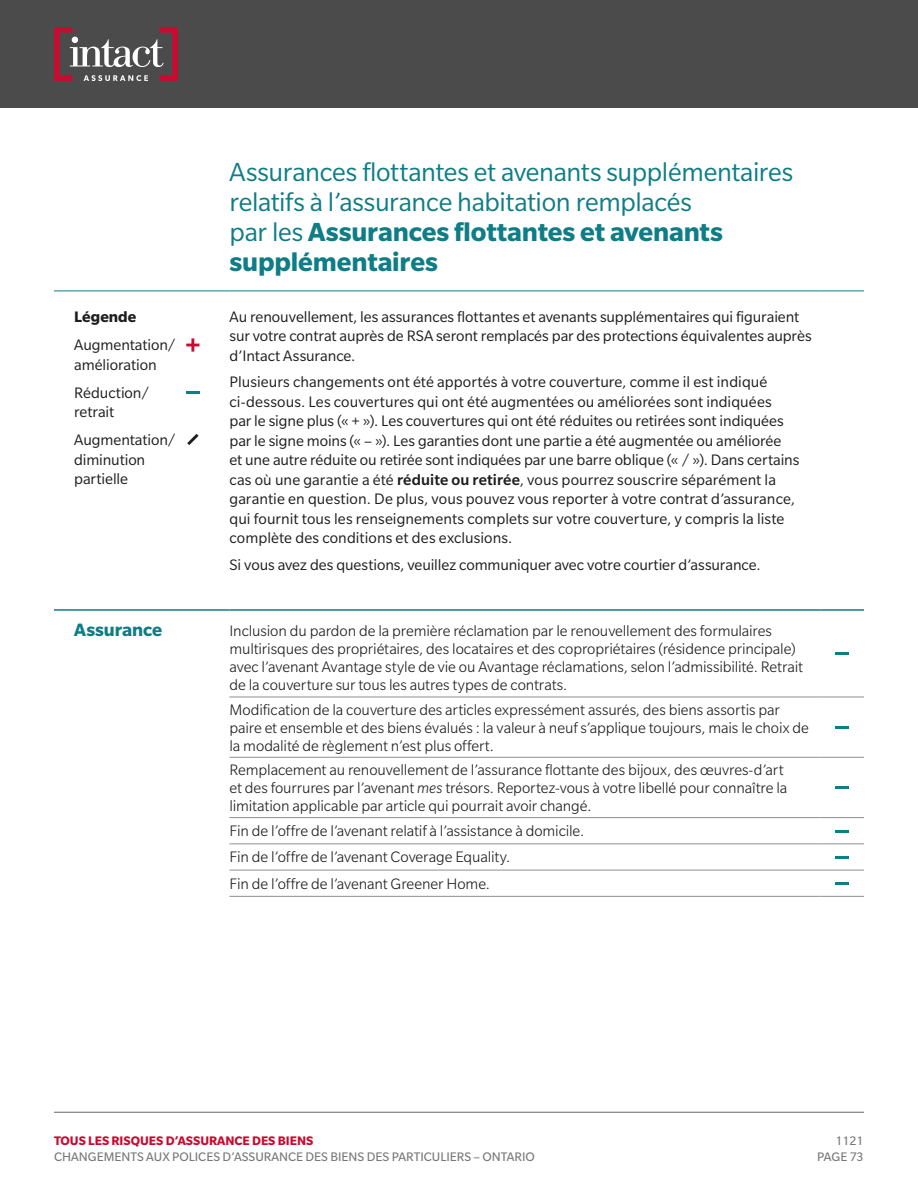
<style>
.page{position:relative;width:918px;height:1188px;background:#fff}
.page>*{position:absolute;margin:0;border:0;box-sizing:border-box;transform-origin:0 0}
.t1{font:28.5px/30px "Slate Std";letter-spacing:-.01em;color:#0f7d85}
.t2{font:700 19.5px "Slate Std";letter-spacing:-.005em;color:#0f7d85}
.t3{font:16.5px/19.5px "Slate Std";color:#1e1e1e}
.t4{font:300 16.5px/18px "Slate Std";letter-spacing:-.005em;color:#1e1e1e}
.t5{font:700 16.5px "Slate Std";color:#1e1e1e}
.t6{font:13.5px/16.2px "Slate Std";color:#787878;text-align:right}
.t7{font:700 13.5px "Slate Std";color:#c60c30}
.s1{font-weight:700}
.s2{font-weight:500}
.s3{font-style:italic}
</style>
<div class="page">
<div style="left:0;top:0;width:918px;height:108px;background:#4b4b4b"></div>
<hr style="left:54px;top:1112px;width:810px;height:1px;background:#666">
<svg style="left:54px;top:27px;width:124px;height:54px"></svg>
<hr style="left:54px;top:291px;width:176px;height:1px;background:#0f7d85">
<hr style="left:230px;top:291px;width:590px;height:1px;background:#0f7d85">
<hr style="left:820px;top:291px;width:44px;height:1px;background:#0f7d85">
<hr style="left:230px;top:697px;width:590px;height:1px;background:#8f8f8f">
<hr style="left:820px;top:697px;width:44px;height:1px;background:#8f8f8f">
<hr style="left:230px;top:757px;width:590px;height:1px;background:#8f8f8f">
<hr style="left:820px;top:757px;width:44px;height:1px;background:#8f8f8f">
<hr style="left:230px;top:817px;width:590px;height:1px;background:#8f8f8f">
<hr style="left:820px;top:817px;width:44px;height:1px;background:#8f8f8f">
<hr style="left:230px;top:844px;width:590px;height:1px;background:#8f8f8f">
<hr style="left:820px;top:844px;width:44px;height:1px;background:#8f8f8f">
<hr style="left:230px;top:870px;width:590px;height:1px;background:#8f8f8f">
<hr style="left:820px;top:870px;width:44px;height:1px;background:#8f8f8f">
<hr style="left:230px;top:896px;width:590px;height:1px;background:#8f8f8f">
<hr style="left:820px;top:896px;width:44px;height:1px;background:#8f8f8f">
<hr style="left:54px;top:609px;width:176px;height:2px;background:#0f7d85">
<hr style="left:230px;top:609px;width:590px;height:2px;background:#0f7d85">
<hr style="left:820px;top:609px;width:44px;height:2px;background:#0f7d85">
<svg style="left:187px;top:434px;width:12px;height:11px"></svg>
<svg style="left:186px;top:391px;width:13px;height:3px"></svg>
<svg style="left:186px;top:338px;width:13px;height:14px"></svg>
<svg style="left:836px;top:652px;width:13px;height:3px"></svg>
<svg style="left:836px;top:726px;width:13px;height:3px"></svg>
<svg style="left:836px;top:786px;width:13px;height:3px"></svg>
<svg style="left:836px;top:830px;width:13px;height:2px"></svg>
<svg style="left:836px;top:856px;width:13px;height:3px"></svg>
<svg style="left:836px;top:882px;width:13px;height:3px"></svg>
<p class="t5" style="left:74px;top:308px;width:64px">Légende</p>
<p class="t3" style="left:74px;top:335px;width:103px">Augmentation/ amélioration</p>
<p class="t3" style="left:74px;top:383px;width:77px">Réduction/ retrait</p>
<p class="t3" style="left:74px;top:430px;width:103px">Augmentation/ diminution partielle</p>
<h1 class="t1" style="left:230px;top:156px;width:565px">Assurances flottantes et avenants supplémentaires relatifs à l’assurance habitation remplacés<br>par les <span class="s1">Assurances flottantes et avenants supplémentaires</span></h1>
<p class="t3" style="left:229px;top:307px;width:584px">Au renouvellement, les assurances flottantes et avenants supplémentaires qui figuraient sur votre contrat auprès de RSA seront remplacés par des protections équivalentes auprès d’Intact Assurance.</p>
<p class="t3" style="left:229px;top:372px;width:571px">Plusieurs changements ont été apportés à votre couverture, comme il est indiqué ci-dessous. Les couvertures qui ont été augmentées ou améliorées sont indiquées<br>par le signe plus (« + »). Les couvertures qui ont été réduites ou retirées sont indiquées par le signe moins (« – »). Les garanties dont une partie a été augmentée ou améliorée<br>et une autre réduite ou retirée sont indiquées par une barre oblique (« / »). Dans certains cas où une garantie a été <span class="s2">réduite ou retirée</span>, vous pourrez souscrire séparément la garantie en question. De plus, vous pouvez vous reporter à votre contrat d’assurance, qui fournit tous les renseignements complets sur votre couverture, y compris la liste complète des conditions et des exclusions.</p>
<p class="t3" style="left:229px;top:554px;width:533px">Si vous avez des questions, veuillez communiquer avec votre courtier d’assurance.</p>
<p class="t2" style="left:74px;top:619px;width:90px">Assurance</p>
<p class="t4" style="left:230px;top:622px;width:575px">Inclusion du pardon de la première réclamation par le renouvellement des formulaires multirisques des propriétaires, des locataires et des copropriétaires (résidence principale) avec l’avenant Avantage style de vie ou Avantage réclamations, selon l’admissibilité. Retrait de la couverture sur tous les autres types de contrats.</p>
<p class="t4" style="left:230px;top:700px;width:581px">Modification de la couverture des articles expressément assurés, des biens assortis par paire et ensemble et des biens évalués : la valeur à neuf s’applique toujours, mais le choix de la modalité de règlement n’est plus offert.</p>
<p class="t4" style="left:230px;top:761px;width:559px">Remplacement au renouvellement de l’assurance flottante des bijoux, des œuvres-d’art et des fourrures par l’avenant <span class="s3">mes</span> trésors. Reportez-vous à votre libellé pour connaître la limitation applicable par article qui pourrait avoir changé.</p>
<p class="t4" style="left:230px;top:818px;width:356px;line-height:26.2px">Fin de l’offre de l’avenant relatif à l’assistance à domicile.<br>Fin de l’offre de l’avenant Coverage Equality.<br>Fin de l’offre de l’avenant Greener Home.</p>
<p class="t7" style="left:54px;top:1133px;width:261px">TOUS LES RISQUES D’ASSURANCE DES BIENS</p>
<p class="t6" style="left:54px;top:1149px;width:483px">CHANGEMENTS AUX POLICES D’ASSURANCE DES BIENS DES PARTICULIERS – ONTARIO</p>
<p class="t6" style="left:817px;top:1132px;width:48px">1121<br>PAGE 73</p>
</div>
